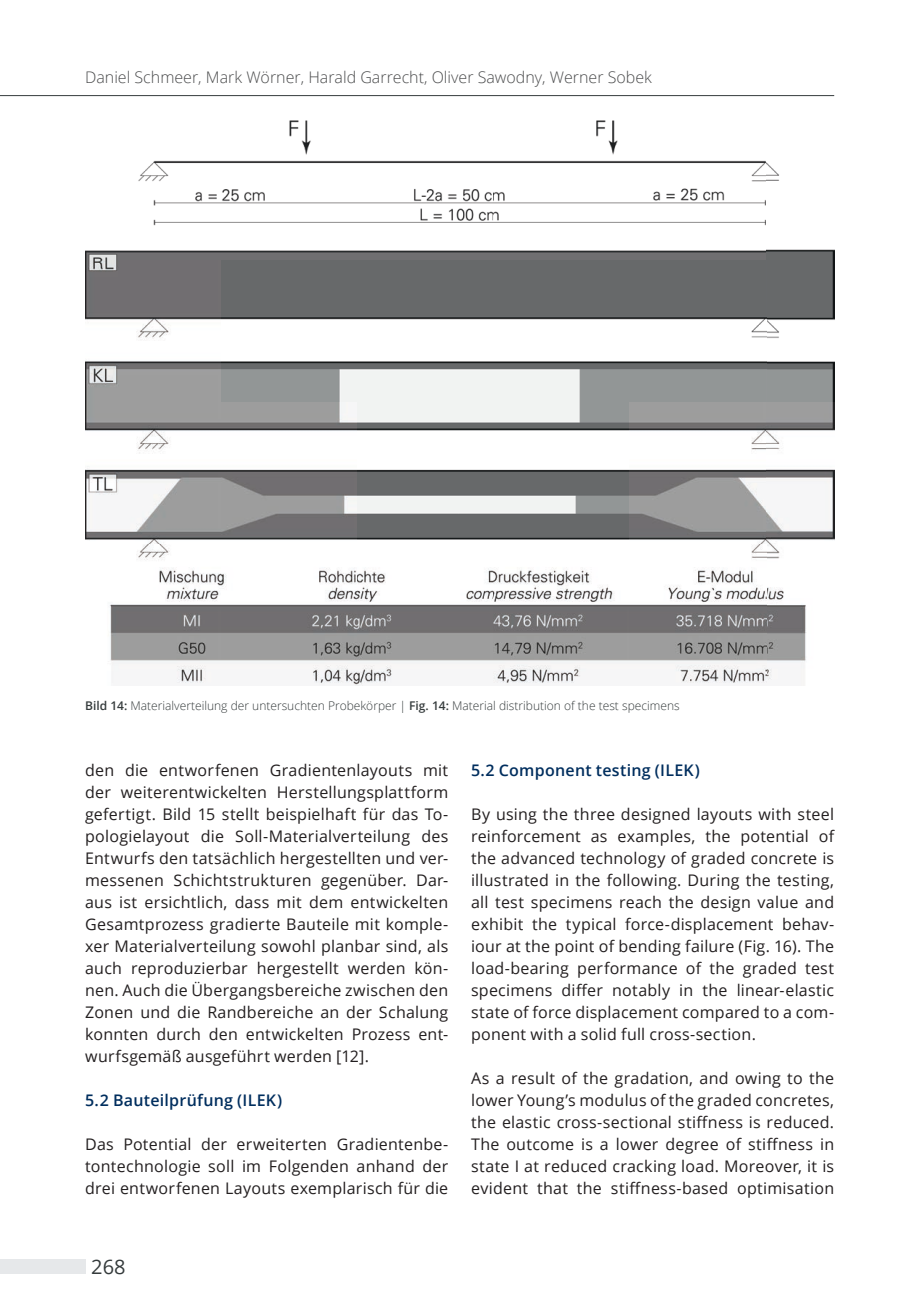
<style>
.page{position:relative;width:908px;height:1304px;background:#fff}
.page>*{position:absolute;margin:0;border:0;box-sizing:border-box;transform-origin:0 0}
.t1{font:20px "Open Sans Regular 2";color:#353b3c}
.t2{font:16px/22px "Open Sans Regular 2";letter-spacing:.015em;color:#231f20;text-align:justify}
.t3{font:16px/22px "Open Sans";letter-spacing:.015em;color:#231f20}
.t4{font:16px "Open Sans Light 2";color:#4b4c4d}
.t5{font:600 16px "Open Sans";letter-spacing:.015em;color:#002e5e}
.t6{font:12px "Open Sans Light 2";color:#353b3c}
.s1{font-family:"Open Sans";font-weight:600}
</style>
<div class="page">
<div style="left:0;top:1259px;width:86px;height:15px;background:#e6e8ea"></div>
<hr style="left:0;top:95px;width:833px;height:1px;background:#353b3c">
<img style="left:85px;top:120px;width:748px;height:566px">
<p class="t4" style="left:85px;top:67px;width:568px">Daniel Schmeer, Mark Wörner, Harald Garrecht, Oliver Sawodny, Werner Sobek</p>
<p class="t6" style="left:85px;top:697px;width:596px"><span class="s1">Bild 14:</span> Materialverteilung der untersuchten Probekörper | <span class="s1">Fig. 14:</span> Material distribution of the test specimens</p>
<p class="t2" style="left:85px;top:759px;width:364px">den die entworfenen Gradientenlayouts mit der weiterentwickelten Herstellungsplattform gefertigt. Bild 15 stellt beispielhaft für das To&shy;pologielayout die Soll-Materialverteilung des Entwurfs den tatsächlich hergestellten und ver&shy;messenen Schichtstrukturen gegenüber. Dar&shy;aus ist ersichtlich, dass mit dem entwickelten Gesamtprozess gradierte Bauteile mit komple&shy;xer Materialverteilung sowohl planbar sind, als auch reproduzierbar hergestellt werden kön&shy;nen. Auch die Übergangsbereiche zwischen den Zonen und die Randbereiche an der Schalung konnten durch den entwickelten Prozess ent&shy;wurfsgemäß ausgeführt werden [12].</p>
<p class="t5" style="left:85px;top:1089px;width:198px">5.2 Bauteilprüfung (ILEK)</p>
<p class="t2" style="left:85px;top:1133px;width:364px">Das Potential der erweiterten Gradientenbe&shy;tontechnologie soll im Folgenden anhand der drei entworfenen Layouts exemplarisch für die</p>
<p class="t5" style="left:471px;top:759px;width:230px">5.2 Component testing (ILEK)</p>
<p class="t2" style="left:471px;top:803px;width:364px">By using the three designed layouts with steel reinforcement as examples, the potential of the advanced technology of graded concrete is illustrated in the following. During the testing, all test specimens reach the design value and exhibit the typical force-displacement behav&shy;iour at the point of bending failure (Fig. 16). The load-bearing performance of the graded test</p>
<p class="t3" style="left:471px;top:979px;width:364px">specimens differ notably in the linear-elastic</p>
<p class="t2" style="left:471px;top:1001px;width:364px">state of force displacement compared to a com&shy;ponent with a solid full cross-section.</p>
<p class="t2" style="left:471px;top:1067px;width:364px">As a result of the gradation, and owing to the lower Young’s modulus of the graded concretes,</p>
<p class="t3" style="left:471px;top:1111px;width:364px">the elastic cross-sectional stiffness is reduced.<br>The outcome is a lower degree of stiffness in</p>
<p class="t2" style="left:471px;top:1155px;width:364px">state I at reduced cracking load. Moreover, it is</p>
<p class="t3" style="left:471px;top:1177px;width:364px">evident that the stiffness-based optimisation</p>
<p class="t1" style="left:91px;top:1253px;width:36px">268</p>
</div>
